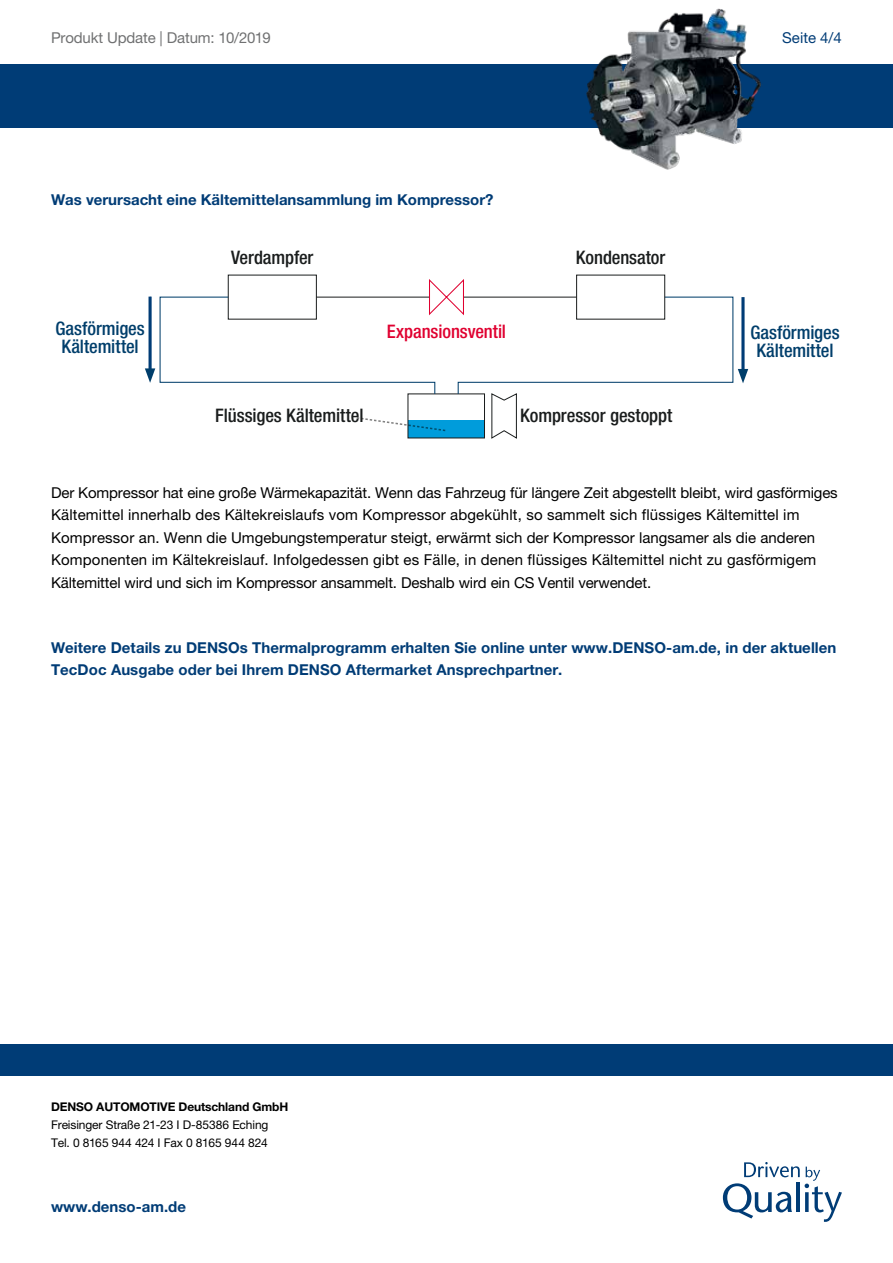
<style>
.page{position:relative;width:893px;height:1263px;background:#fff}
.page>*{position:absolute;margin:0;border:0;box-sizing:border-box;transform-origin:0 0}
.t1{font:500 condensed 18.6px "Helvetica Neue LT Pro";letter-spacing:-.005em;color:#1a1d1d}
.t2{font:500 condensed 18.6px/18.6px "Helvetica Neue LT Pro";letter-spacing:-.005em;color:#003e6b;text-align:center}
.t3{font:500 condensed 18.6px "Helvetica Neue LT Pro";letter-spacing:-.005em;color:#e00030}
.t4{font:15px/22.5px "Helvetica Neue LT Pro";color:#000}
.t5{font:700 15px/22.5px "Helvetica Neue LT Pro";letter-spacing:.005em;color:#003c76}
.t6{font:15px "Helvetica Neue LT Pro";letter-spacing:-.01em;color:#707172}
.t7{font:15px "Helvetica Neue LT Pro";color:#003c76}
.t8{font:12px/18px "Helvetica Neue LT Pro";letter-spacing:-.01em;color:#000}
.t9{font:700 12px "Helvetica Neue LT Pro";letter-spacing:-.01em;color:#000}
</style>
<div class="page">
<div style="left:0;top:64px;width:893px;height:64px;background:#003c76"></div>
<div style="left:0;top:1044px;width:893px;height:32px;background:#003c76"></div>
<svg style="left:723px;top:1162px;width:119px;height:60px"></svg>
<img style="left:586px;top:8px;width:175px;height:162px">
<svg style="left:145px;top:274px;width:603px;height:165px"></svg>
<p class="t6" style="left:51px;top:28px;width:221px">Produkt Update | Datum: 10/2019</p>
<p class="t5" style="left:51px;top:188px;width:444px">Was verursacht eine Kältemittelansammlung im Kompressor?</p>
<p class="t2" style="left:55px;top:319px;width:91px">Gasförmiges<br>Kältemittel</p>
<p class="t1" style="left:231px;top:246px;width:84px">Verdampfer</p>
<p class="t1" style="left:576px;top:246px;width:91px">Kondensator</p>
<p class="t3" style="left:387px;top:321px;width:121px">Expansionsventil</p>
<p class="t1" style="left:215px;top:404px;width:150px">Flüssiges Kältemittel</p>
<p class="t1" style="left:520px;top:404px;width:154px">Kompressor gestoppt</p>
<p class="t7" style="left:782px;top:28px;width:61px">Seite 4/4</p>
<p class="t2" style="left:750px;top:322px;width:91px">Gasförmiges<br>Kältemittel</p>
<p class="t4" style="left:51px;top:481px;width:788px">Der Kompressor hat eine große Wärmekapazität. Wenn das Fahrzeug für längere Zeit abgestellt bleibt, wird gasförmiges Kältemittel innerhalb des Kältekreislaufs vom Kompressor abgekühlt, so sammelt sich flüssiges Kältemittel im Kompressor an. Wenn die Umgebungstemperatur steigt, erwärmt sich der Kompressor langsamer als die anderen Komponenten im Kältekreislauf. Infolgedessen gibt es Fälle, in denen flüssiges Kältemittel nicht zu gasförmigem Kältemittel wird und sich im Kompressor ansammelt. Deshalb wird ein CS Ventil verwendet.</p>
<p class="t5" style="left:51px;top:636px;width:787px">Weitere Details zu DENSOs Thermalprogramm erhalten Sie online unter www.DENSO-am.de, in der aktuellen<br>TecDoc Ausgabe oder bei Ihrem DENSO Aftermarket Ansprechpartner.</p>
<p class="t9" style="left:51px;top:1099px;width:239px">DENSO AUTOMOTIVE Deutschland GmbH</p>
<p class="t8" style="left:51px;top:1115px;width:219px">Freisinger Straße 21-23 I D-85386 Eching<br>Tel. 0 8165 944 424 I Fax 0 8165 944 824</p>
<p class="t5" style="left:51px;top:1195px;width:136px">www.denso-am.de</p>
</div>
